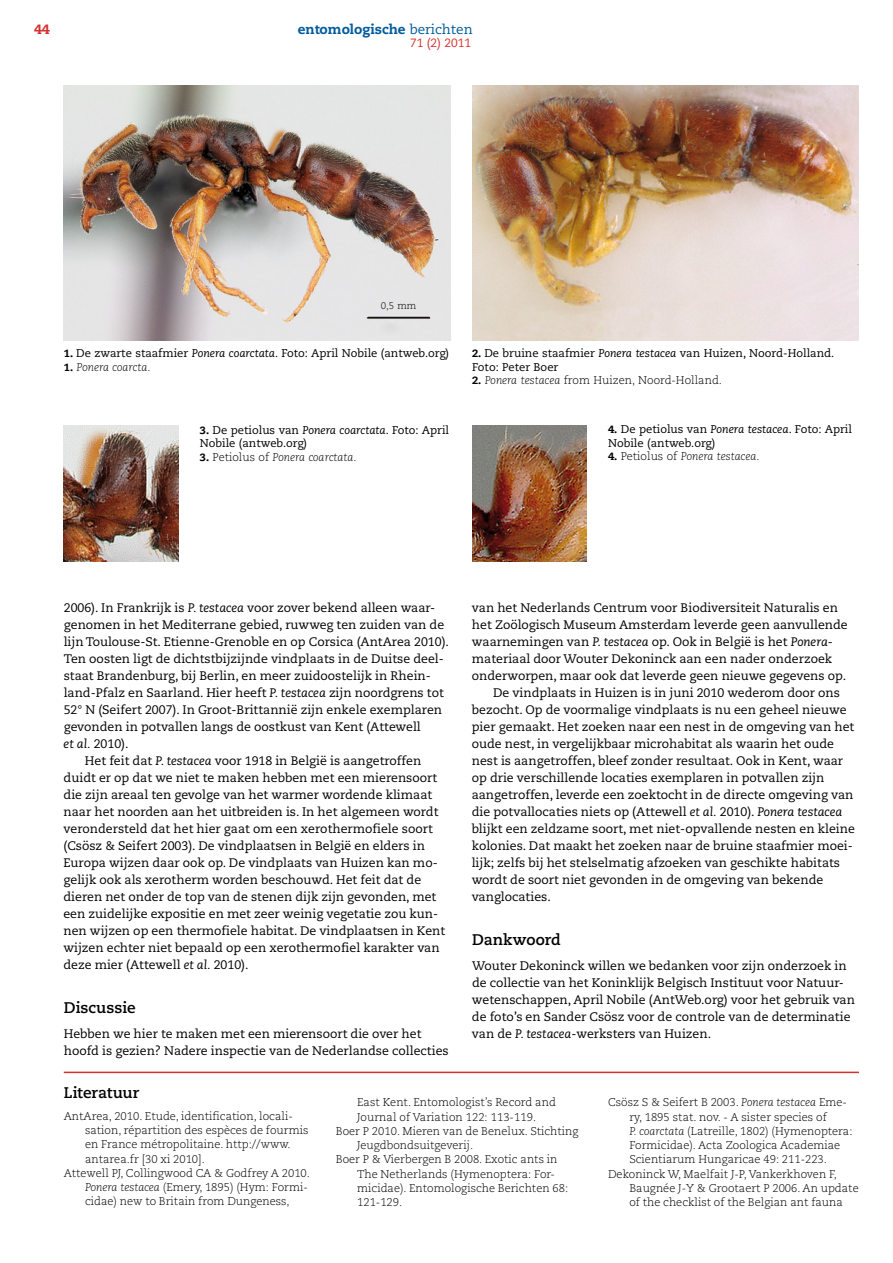
<style>
.page{position:relative;width:893px;height:1263px;background:#fff}
.page>*{position:absolute;margin:0;border:0;box-sizing:border-box;transform-origin:0 0}
.t1{font:700 15.3px "Caecilia LT Std";letter-spacing:-.005em;color:#000}
.t2{font:800 13.5px "Caecilia LT Std";color:#005b9d}
.t3{font:800 13.5px "Caecilia LT Std";color:#d43130}
.t4{font:12.3px/17px "Caecilia LT Std";color:#000}
.t5{font:12px "Caecilia LT Std";color:#d43130}
.t6{font:300 11.25px "Caecilia LT Std";color:#000}
.t7{font:11.25px/13.5px "Caecilia LT Std";color:#000}
.t8{font:italic 300 11.25px "Caecilia LT Std";color:#000}
.t9{font:300 9.75px "Caecilia LT Std";color:#000}
.s1{font-weight:400}
.s2{font-weight:800;font-size:10.5px}
.s3{font-style:italic}
.s4{font-weight:800;font-style:normal;font-size:10.5px}
.s5{font-style:normal}
</style>
<div class="page">
<img style="left:64px;top:85px;width:387px;height:255px">
<img style="left:472px;top:85px;width:387px;height:255px">
<img style="left:64px;top:425px;width:115px;height:136px">
<img style="left:472px;top:425px;width:115px;height:136px">
<hr style="left:64px;top:1071px;width:795px;height:2px;background:#d43130">
<p class="t3" style="left:34px;top:21px;width:17px">44</p>
<p class="t2" style="left:298px;top:21px;width:177px">entomologische <span class="s1">berichten</span></p>
<p class="t5" style="left:410px;top:36px;width:62px">71 (2) 2011</p>
<p class="t9" style="left:381px;top:300px;width:37px">0,5 mm</p>
<p class="t7" style="left:64px;top:347px;width:387px"><span class="s2">1.</span> De zwarte staafmier <span class="s3">Ponera coarctata</span>. Foto: April Nobile (antweb.org)</p>
<p class="t8" style="left:64px;top:361px;width:88px"><span class="s4">1.</span> Ponera coarcta<span class="s5">.</span></p>
<p class="t7" style="left:200px;top:423px;width:251px"><span class="s2">3.</span> De petiolus van <span class="s3">Ponera coarctata</span>. Foto: April<br>Nobile (antweb.org)</p>
<p class="t8" style="left:200px;top:451px;width:158px"><span class="s4">3.</span> <span class="s5">Petiolus of</span> Ponera coarctata<span class="s5">.</span></p>
<p class="t7" style="left:472px;top:347px;width:364px"><span class="s2">2.</span> De bruine staafmier <span class="s3">Ponera testacea</span> van Huizen, Noord-Holland.<br>Foto: Peter Boer</p>
<p class="t6" style="left:472px;top:374px;width:252px"><span class="s2">2.</span> <span class="s3">Ponera testacea</span> from Huizen, Noord-Holland.</p>
<p class="t7" style="left:608px;top:423px;width:245px"><span class="s2">4.</span> De petiolus van <span class="s3">Ponera testacea</span>. Foto: April<br>Nobile (antweb.org)</p>
<p class="t8" style="left:608px;top:450px;width:153px"><span class="s4">4.</span> <span class="s5">Petiolus of</span> Ponera testacea<span class="s5">.</span></p>
<p class="t4" style="left:64px;top:600px;width:373px">2006). In Frankrijk is <span class="s3">P. testacea</span> voor zover bekend alleen waar-</p>
<p class="t4" style="left:64px;top:617px;width:382px">genomen in het Mediterrane gebied, ruwweg ten zuiden van de</p>
<p class="t4" style="left:64px;top:634px;width:387px">lijn Toulouse-St. Etienne-Grenoble en op Corsica (AntArea 2010).</p>
<p class="t4" style="left:64px;top:651px;width:382px">Ten oosten ligt de dichtstbijzijnde vindplaats in de Duitse deel-</p>
<p class="t4" style="left:64px;top:668px;width:369px">staat Brandenburg, bij Berlin, en meer zuidoostelijk in Rhein-</p>
<p class="t4" style="left:64px;top:685px;width:382px">land-Pfalz en Saarland. Hier heeft <span class="s3">P. testacea</span> zijn noordgrens tot</p>
<p class="t4" style="left:64px;top:702px;width:380px">52° N (Seifert 2007). In Groot-Brittannië zijn enkele exemplaren</p>
<p class="t4" style="left:64px;top:719px;width:359px">gevonden in potvallen langs de oostkust van Kent (Attewell</p>
<p class="t4" style="left:64px;top:736px;width:66px"><span class="s3">et al.</span> 2010).</p>
<p class="t4" style="left:85px;top:753px;width:338px">Het feit dat <span class="s3">P. testacea</span> voor 1918 in België is aangetroffen</p>
<p class="t4" style="left:64px;top:770px;width:375px">duidt er op dat we niet te maken hebben met een mierensoort</p>
<p class="t4" style="left:64px;top:787px;width:370px">die zijn areaal ten gevolge van het warmer wordende klimaat</p>
<p class="t4" style="left:64px;top:804px;width:376px">naar het noorden aan het uitbreiden is. In het algemeen wordt</p>
<p class="t4" style="left:64px;top:821px;width:371px">verondersteld dat het hier gaat om een xerothermofiele soort</p>
<p class="t4" style="left:64px;top:838px;width:363px">(Csösz &amp; Seifert 2003). De vindplaatsen in België en elders in</p>
<p class="t4" style="left:64px;top:855px;width:376px">Europa wijzen daar ook op. De vindplaats van Huizen kan mo-</p>
<p class="t4" style="left:63px;top:872px;width:359px">gelijk ook als xerotherm worden beschouwd. Het feit dat de</p>
<p class="t4" style="left:63px;top:889px;width:374px">dieren net onder de top van de stenen dijk zijn gevonden, met</p>
<p class="t4" style="left:63px;top:906px;width:376px">een zuidelijke expositie en met zeer weinig vegetatie zou kun-</p>
<p class="t4" style="left:63px;top:923px;width:383px">nen wijzen op een thermofiele habitat. De vindplaatsen in Kent</p>
<p class="t4" style="left:63px;top:940px;width:378px">wijzen echter niet bepaald op een xerothermofiel karakter van</p>
<p class="t4" style="left:63px;top:957px;width:187px">deze mier (Attewell <span class="s3">et al.</span> 2010).</p>
<p class="t1" style="left:64px;top:999px;width:73px">Discussie</p>
<p class="t4" style="left:64px;top:1025px;width:386px">Hebben we hier te maken met een mierensoort die over het hoofd is gezien? Nadere inspectie van de Nederlandse collecties</p>
<p class="t4" style="left:472px;top:600px;width:368px">van het Nederlands Centrum voor Biodiversiteit Naturalis en</p>
<p class="t4" style="left:472px;top:617px;width:377px">het Zoölogisch Museum Amsterdam leverde geen aanvullende</p>
<p class="t4" style="left:472px;top:634px;width:362px">waarnemingen van <span class="s3">P. testacea</span> op. Ook in België is het <span class="s3">Ponera</span>-</p>
<p class="t4" style="left:472px;top:651px;width:362px">materiaal door Wouter Dekoninck aan een nader onderzoek</p>
<p class="t4" style="left:472px;top:668px;width:376px">onderworpen, maar ook dat leverde geen nieuwe gegevens op.</p>
<p class="t4" style="left:493px;top:685px;width:348px">De vindplaats in Huizen is in juni 2010 wederom door ons</p>
<p class="t4" style="left:472px;top:702px;width:376px">bezocht. Op de voormalige vindplaats is nu een geheel nieuwe</p>
<p class="t4" style="left:472px;top:719px;width:384px">pier gemaakt. Het zoeken naar een nest in de omgeving van het</p>
<p class="t4" style="left:472px;top:736px;width:364px">oude nest, in vergelijkbaar microhabitat als waarin het oude</p>
<p class="t4" style="left:472px;top:753px;width:373px">nest is aangetroffen, bleef zonder resultaat. Ook in Kent, waar</p>
<p class="t4" style="left:472px;top:770px;width:354px">op drie verschillende locaties exemplaren in potvallen zijn</p>
<p class="t4" style="left:472px;top:787px;width:383px">aangetroffen, leverde een zoektocht in de directe omgeving van</p>
<p class="t4" style="left:472px;top:804px;width:372px">die potvallocaties niets op (Attewell <span class="s3">et al.</span> 2010). <span class="s3">Ponera testacea</span></p>
<p class="t4" style="left:472px;top:821px;width:385px">blijkt een zeldzame soort, met niet-opvallende nesten en kleine</p>
<p class="t4" style="left:472px;top:838px;width:383px">kolonies. Dat maakt het zoeken naar de bruine staafmier moei-</p>
<p class="t4" style="left:472px;top:855px;width:370px">lijk; zelfs bij het stelselmatig afzoeken van geschikte habitats</p>
<p class="t4" style="left:472px;top:872px;width:353px">wordt de soort niet gevonden in de omgeving van bekende</p>
<p class="t4" style="left:472px;top:889px;width:81px">vanglocaties.</p>
<p class="t1" style="left:472px;top:931px;width:90px">Dankwoord</p>
<p class="t4" style="left:472px;top:957px;width:385px">Wouter Dekoninck willen we bedanken voor zijn onderzoek in de collectie van het Koninklijk Belgisch Instituut voor Natuur&shy;wetenschappen, April Nobile (AntWeb.org) voor het gebruik van de foto’s en Sander Csösz voor de controle van de determinatie van de <span class="s3">P. testacea</span>-werksters van Huizen.</p>
<p class="t1" style="left:64px;top:1084px;width:77px">Literatuur</p>
<p class="t6" style="left:64px;top:1110px;width:231px">AntArea, 2010. Etude, identification, locali-</p>
<p class="t6" style="left:85px;top:1124px;width:225px">sation, répartition des espèces de fourmis</p>
<p class="t6" style="left:85px;top:1138px;width:207px">en France métropolitaine. http://www.</p>
<p class="t6" style="left:85px;top:1152px;width:121px">antarea.fr [30 xi 2010].</p>
<p class="t6" style="left:64px;top:1167px;width:248px">Attewell PJ, Collingwood CA &amp; Godfrey A 2010.</p>
<p class="t6" style="left:85px;top:1181px;width:224px"><span class="s3">Ponera testacea</span> (Emery, 1895) (Hym: Formi-</p>
<p class="t6" style="left:85px;top:1195px;width:206px">cidae) new to Britain from Dungeness,</p>
<p class="t6" style="left:357px;top:1096px;width:200px">East Kent. Entomologist’s Record and</p>
<p class="t6" style="left:357px;top:1110px;width:180px">Journal of Variation 122: 113-119.</p>
<p class="t6" style="left:336px;top:1125px;width:244px">Boer P 2010. Mieren van de Benelux. Stichting</p>
<p class="t6" style="left:357px;top:1139px;width:118px">Jeugdbondsuitgeverij.</p>
<p class="t6" style="left:336px;top:1153px;width:223px">Boer P &amp; Vierbergen B 2008. Exotic ants in</p>
<p class="t6" style="left:357px;top:1167px;width:199px">The Netherlands (Hymenoptera: For-</p>
<p class="t6" style="left:357px;top:1182px;width:212px">micidae). Entomologische Berichten 68:</p>
<p class="t6" style="left:357px;top:1196px;width:47px">121-129.</p>
<p class="t6" style="left:608px;top:1096px;width:240px">Csösz S &amp; Seifert B 2003. <span class="s3">Ponera testacea</span> Eme-</p>
<p class="t6" style="left:629px;top:1110px;width:199px">ry, 1895 stat. nov. - A sister species of</p>
<p class="t6" style="left:629px;top:1125px;width:225px"><span class="s3">P. coarctata</span> (Latreille, 1802) (Hymenoptera:</p>
<p class="t6" style="left:629px;top:1139px;width:212px">Formicidae). Acta Zoologica Academiae</p>
<p class="t6" style="left:629px;top:1153px;width:199px">Scientiarum Hungaricae 49: 211-223.</p>
<p class="t6" style="left:608px;top:1167px;width:230px">Dekoninck W, Maelfait J-P, Vankerkhoven F,</p>
<p class="t6" style="left:629px;top:1182px;width:231px">Baugnée J-Y &amp; Grootaert P 2006. An update</p>
<p class="t6" style="left:629px;top:1196px;width:215px">of the checklist of the Belgian ant fauna</p>
</div>
